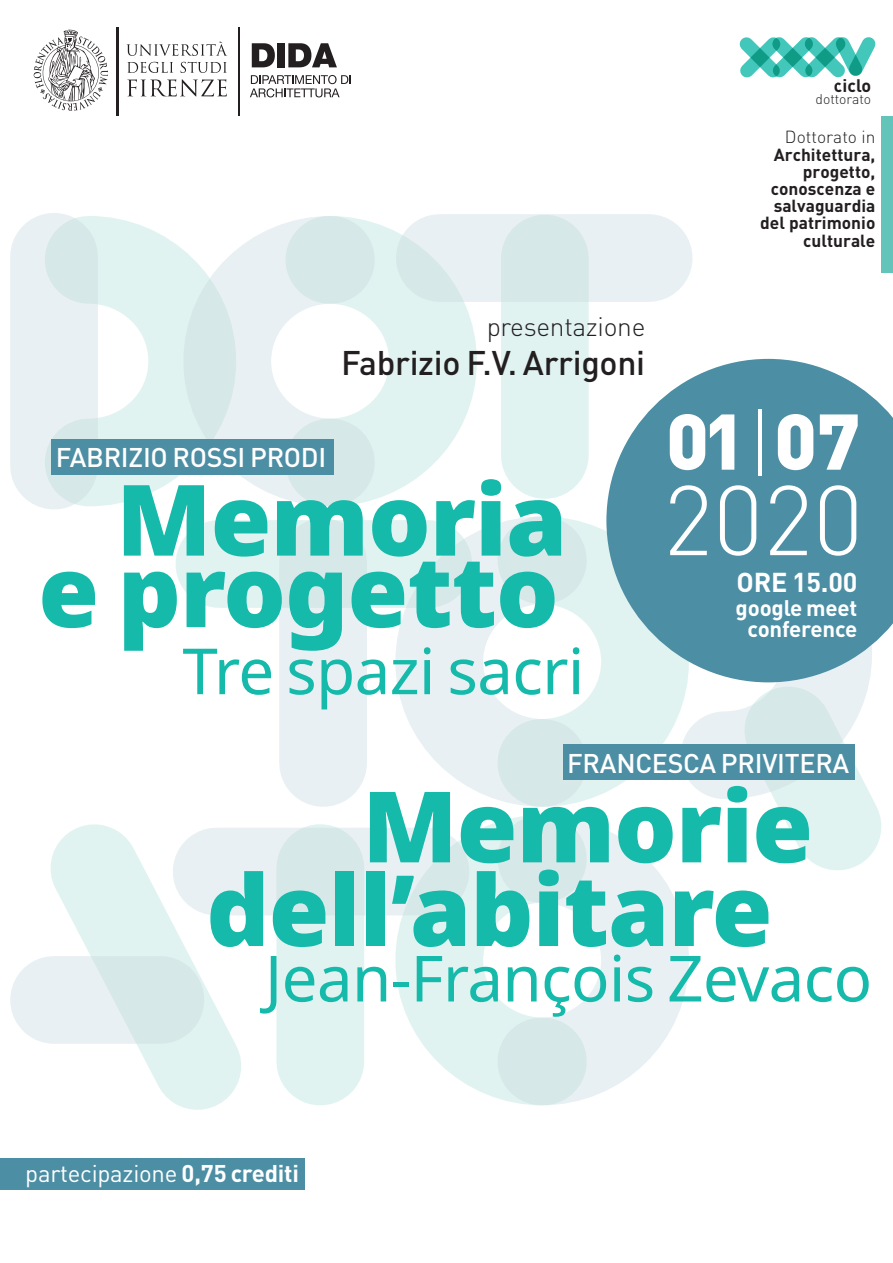
<style>
.page{position:relative;width:893px;height:1263px;background:#fff}
.page>*{position:absolute;margin:0;border:0;box-sizing:border-box;transform-origin:0 0}
.t1{font:900 98.55px/83.7px "Noto Sans";letter-spacing:-.01em;color:#15baaa}
.t2{font:300 97.2px "DIN";color:#fff}
.t3{font:900 77.55px "DIN";color:#fff}
.t4{font:63.6px "Noto Sans";letter-spacing:-.01em;color:#15baaa}
.t5{font:500 33.75px "DIN";letter-spacing:-.01em;color:#231f20}
.t6{font:700 27px "DIN";letter-spacing:-.01em;color:#fff}
.t7{font:500 26.7px "DIN";letter-spacing:-.01em;color:#fff}
.t8{font:300 26.25px "DIN";letter-spacing:-.01em;color:#231f20}
.t9{font:23.85px "DIN";letter-spacing:-.01em;color:#fff}
.t10{font:700 22.35px "DIN";letter-spacing:-.01em;color:#fff}
.t11{font:700 17.85px "DIN";color:#231f20}
.t12{font:700 17.25px/17.2px "DIN";color:#231f20;text-align:right}
.t13{font:300 13.95px "DIN";color:#231f20}
.s1{font-weight:300}
.s2{font-weight:700}
</style>
<div class="page">
<svg style="left:238px;top:224px;width:46px;height:275px;background:#ebf2f4"></svg>
<div style="left:10px;top:257px;width:88px;height:209px;background:#e8f0f3"></div>
<svg style="left:43px;top:214px;width:195px;height:294px"></svg>
<div style="left:440px;top:214px;width:209px;height:88px;background:linear-gradient(to bottom,#e0ecee,#e9f0f3)"></div>
<div style="left:219px;top:520px;width:209px;height:88px;background:#e0f3f1"></div>
<svg style="left:395px;top:520px;width:101px;height:279px"></svg>
<svg style="left:496px;top:516px;width:183px;height:291px"></svg>
<div style="left:217px;top:828px;width:208px;height:87px;background:linear-gradient(to bottom,#ddebec,#eaf1f4)"></div>
<svg style="left:394px;top:822px;width:102px;height:276px"></svg>
<svg style="left:496px;top:815px;width:193px;height:291px"></svg>
<svg style="left:33px;top:824px;width:225px;height:286px"></svg>
<div style="left:501px;top:259px;width:88px;height:196px;background:#e0f3f1"></div>
<div style="left:279px;top:562px;width:88px;height:201px;background:linear-gradient(to right,#e4eef1,#e4eef1)"></div>
<div style="left:276px;top:868px;width:88px;height:193px;background:#e0f3f1"></div>
<svg style="left:679px;top:682px;width:49px;height:117px"></svg>
<svg style="left:728px;top:682px;width:154px;height:188px"></svg>
<svg style="left:284px;top:214px;width:194px;height:293px"></svg>
<div style="left:881px;top:116px;width:12px;height:156px;background:#63c5b9"></div>
<svg style="left:739px;top:37px;width:137px;height:41px"></svg>
<hr style="left:238px;top:27px;width:2px;height:88px;background:#231f20">
<svg style="left:252px;top:43px;width:23px;height:24px"></svg>
<div style="left:278px;top:43px;width:7px;height:24px;background:#231f20"></div>
<svg style="left:288px;top:43px;width:49px;height:24px"></svg>
<svg style="left:250px;top:75px;width:101px;height:22px"></svg>
<hr style="left:116px;top:27px;width:2px;height:88px;background:#231f20">
<svg style="left:127px;top:79px;width:100px;height:18px"></svg>
<svg style="left:127px;top:62px;width:100px;height:11px"></svg>
<svg style="left:127px;top:42px;width:100px;height:14px"></svg>
<svg style="left:34px;top:29px;width:74px;height:82px"></svg>
<svg style="left:606px;top:359px;width:287px;height:323px;background:#68a0b2"></svg>
<div style="left:52px;top:439px;width:282px;height:36px;background:#4c8ea4"></div>
<div style="left:0;top:1158px;width:305px;height:32px;background:#4c8ea4"></div>
<div style="left:563px;top:745px;width:292px;height:35px;background:#4c8ea4"></div>
<p class="t11" style="left:834px;top:74px;width:39px">ciclo</p>
<p class="t13" style="left:815px;top:90px;width:57px">dottorato</p>
<p class="t12" style="left:760px;top:128px;width:117px"><span class="s1">Dottorato in<br></span>Architettura, progetto, conoscenza e salvaguardia del patrimonio culturale</p>
<p class="t8" style="left:487px;top:310px;width:160px">presentazione</p>
<p class="t5" style="left:341px;top:341px;width:306px">Fabrizio F.V. Arrigoni</p>
<p class="t7" style="left:56px;top:441px;width:272px">FABRIZIO ROSSI PRODI</p>
<p class="t1" style="left:116px;top:478px;width:453px">Memoria</p>
<p class="t1" style="left:38px;top:549px;width:522px">e progetto</p>
<p class="t4" style="left:182px;top:626px;width:403px">Tre spazi sacri</p>
<p class="t3" style="left:666px;top:390px;width:196px">01 <span class="s1">|</span> 07</p>
<p class="t2" style="left:663px;top:460px;width:201px">2020</p>
<p class="t6" style="left:737px;top:565px;width:122px">ORE 15.00</p>
<p class="t10" style="left:736px;top:594px;width:123px">google meet</p>
<p class="t10" style="left:748px;top:614px;width:111px">conference</p>
<p class="t7" style="left:567px;top:746px;width:284px">FRANCESCA PRIVITERA</p>
<p class="t1" style="left:206px;top:784px;width:608px;text-indent:156px">Memorie dell’abitare</p>
<p class="t4" style="left:265px;top:933px;width:609px">Jean-François Zevaco</p>
<p class="t9" style="left:25px;top:1159px;width:275px">partecipazione <span class="s2">0,75 crediti</span></p>
</div>
